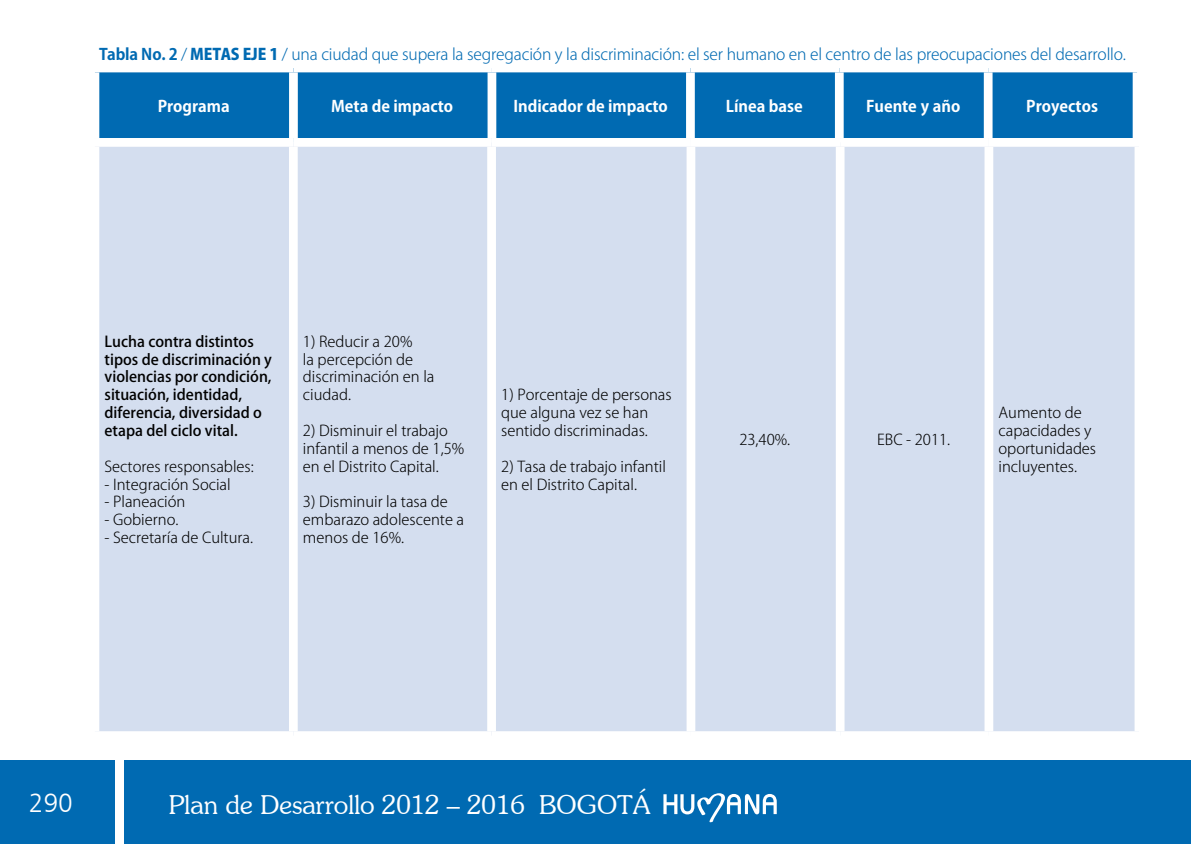
<style>
.page{position:relative;width:1191px;height:844px;background:#fff}
.page>*{position:absolute;margin:0;border:0;box-sizing:border-box;transform-origin:0 0}
.t1{font:300 26.25px "Souvenir IT Cby BT";color:#fff}
.t2{font:26.25px "Humanist 777 BT Light B";color:#fff}
.t3{font:300 15.75px "Koz Go Pr 6 N";letter-spacing:-.01em;color:#006ab2}
.t4{font:700 15.75px "Koz Go Pr 6 N";color:#fff}
.t5{font:300 14.88px/17.8px "Koz Go Pr 6 N";color:#000}
.t6{font:500 14.88px/17.8px "Koz Go Pr 6 N";color:#000}
.s1{font-weight:700}
.s2{font-weight:800}
</style>
<div class="page">
<div style="left:99px;top:72px;width:1033px;height:66px;background:#006ab2"></div>
<div style="left:289px;top:72px;width:9px;height:66px;background:#fff"></div>
<div style="left:487px;top:72px;width:9px;height:66px;background:#fff"></div>
<div style="left:686px;top:72px;width:9px;height:66px;background:#fff"></div>
<div style="left:835px;top:72px;width:8px;height:66px;background:#fff"></div>
<div style="left:983px;top:72px;width:9px;height:66px;background:#fff"></div>
<div style="left:124px;top:760px;width:1067px;height:83px;background:#006ab2"></div>
<div style="left:0;top:760px;width:114px;height:83px;background:#006ab2"></div>
<svg style="left:663px;top:793px;width:113px;height:29px"></svg>
<div style="left:99px;top:147px;width:1035px;height:584px;background:#d4deef"></div>
<div style="left:289px;top:147px;width:9px;height:584px;background:#fff"></div>
<div style="left:487px;top:147px;width:9px;height:584px;background:#fff"></div>
<div style="left:686px;top:147px;width:9px;height:584px;background:#fff"></div>
<div style="left:835px;top:147px;width:9px;height:584px;background:#fff"></div>
<div style="left:984px;top:147px;width:9px;height:584px;background:#fff"></div>
<p class="t3" style="left:99px;top:45px;width:1028px"><span class="s1">Tabla No. 2</span> / <span class="s2">METAS EJE 1</span> / una ciudad que supera la segregación y la discriminación: el ser humano en el centro de las preocupaciones del desarrollo.</p>
<p class="t4" style="left:158px;top:97px;width:73px">Programa</p>
<p class="t4" style="left:331px;top:97px;width:124px">Meta de impacto</p>
<p class="t4" style="left:513px;top:97px;width:156px">Indicador de impacto</p>
<p class="t4" style="left:726px;top:97px;width:78px">Línea base</p>
<p class="t4" style="left:866px;top:97px;width:96px">Fuente y año</p>
<p class="t4" style="left:1026px;top:97px;width:73px">Proyectos</p>
<p class="t6" style="left:105px;top:332px;width:169px">Lucha contra distintos tipos de discriminación y violencias por condición, situación, identidad, diferencia, diversidad o etapa del ciclo vital.</p>
<p class="t5" style="left:105px;top:457px;width:151px">Sectores responsables:</p>
<p class="t5" style="left:105px;top:475px;width:128px">- Integración Social</p>
<p class="t5" style="left:105px;top:493px;width:82px">- Planeación</p>
<p class="t5" style="left:105px;top:511px;width:75px">- Gobierno.</p>
<p class="t5" style="left:105px;top:529px;width:150px">- Secretaría de Cultura.</p>
<p class="t5" style="left:303px;top:332px;width:133px">1) Reducir a 20%<br>la percepción de discriminación en la ciudad.</p>
<p class="t5" style="left:303px;top:422px;width:163px">2) Disminuir el trabajo infantil a menos de 1,5% en el Distrito Capital.</p>
<p class="t5" style="left:303px;top:493px;width:163px">3) Disminuir la tasa de embarazo adolescente a menos de 16%.</p>
<p class="t5" style="left:501px;top:386px;width:172px">1) Porcentaje de personas que alguna vez se han sentido discriminadas.</p>
<p class="t5" style="left:501px;top:457px;width:166px">2) Tasa de trabajo infantil en el Distrito Capital.</p>
<p class="t5" style="left:739px;top:431px;width:52px">23,40%.</p>
<p class="t5" style="left:877px;top:431px;width:75px">EBC - 2011.</p>
<p class="t5" style="left:998px;top:404px;width:99px">Aumento de capacidades y oportunidades incluyentes.</p>
<p class="t2" style="left:29px;top:786px;width:46px">290</p>
<p class="t1" style="left:169px;top:788px;width:483px">Plan de Desarrollo 2012 – 2016 BOGOTÁ</p>
</div>
